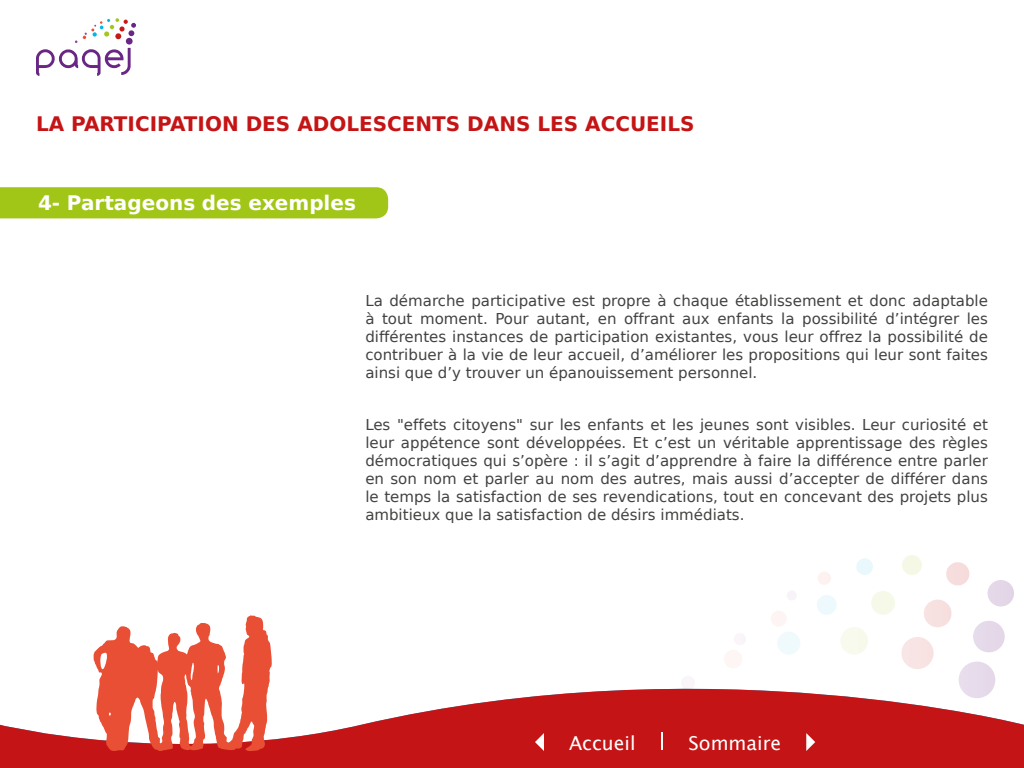
<style>
.page{position:relative;width:1024px;height:768px;background:#fff}
.page>*{position:absolute;margin:0;border:0;box-sizing:border-box;transform-origin:0 0}
.t1{font:700 20px "Bitstream Vera Sans";color:#c51415}
.t2{font:700 20px "Bitstream Vera Sans";color:#fff}
.t3{font:19.2px "Lucida Grande";color:#fff}
.t4{font:15px/18px "Bitstream Vera Sans";color:#424241;text-align:justify}
</style>
<div class="page">
<svg style="left:36px;top:18px;width:100px;height:58px"></svg>
<div style="left:901px;top:637px;width:33px;height:32px;background:#f8e4e3;border-radius:50%"></div>
<div style="left:840px;top:627px;width:28px;height:28px;background:#f7faec;border-radius:50%"></div>
<div style="left:777px;top:632px;width:23px;height:23px;background:#effafd;border-radius:50%"></div>
<div style="left:973px;top:621px;width:32px;height:31px;background:#e5d9e9;border-radius:50%"></div>
<div style="left:924px;top:600px;width:28px;height:27px;background:#f7e1e0;border-radius:50%"></div>
<div style="left:871px;top:591px;width:24px;height:24px;background:#f6f9e8;border-radius:50%"></div>
<div style="left:817px;top:595px;width:20px;height:20px;background:#edf9fd;border-radius:50%"></div>
<div style="left:771px;top:611px;width:16px;height:16px;background:#fdf4f3;border-radius:50%"></div>
<div style="left:734px;top:633px;width:12px;height:12px;background:#f9f5f9;border-radius:50%"></div>
<div style="left:988px;top:580px;width:26px;height:27px;background:#e3d7e8;border-radius:50%"></div>
<div style="left:946px;top:562px;width:23px;height:23px;background:#f6dddd;border-radius:50%"></div>
<div style="left:902px;top:555px;width:20px;height:20px;background:#f4f8e5;border-radius:50%"></div>
<div style="left:856px;top:558px;width:17px;height:17px;background:#e9f8fd;border-radius:50%"></div>
<div style="left:818px;top:571px;width:13px;height:14px;background:#fdf2f0;border-radius:50%"></div>
<div style="left:787px;top:590px;width:10px;height:11px;background:#f7f3f8;border-radius:50%"></div>
<svg style="left:0;top:644px;width:1024px;height:124px"></svg>
<svg style="left:535px;top:733px;width:9px;height:18px"></svg>
<svg style="left:806px;top:733px;width:9px;height:18px"></svg>
<svg style="left:661px;top:732px;width:2px;height:18px"></svg>
<div style="left:0;top:187px;width:388px;height:31px;background:#a2c617"></div>
<svg style="left:93px;top:615px;width:179px;height:138px"></svg>
<h1 class="t1" style="left:36px;top:113px;width:660px">LA PARTICIPATION DES ADOLESCENTS DANS LES ACCUEILS</h1>
<h1 class="t2" style="left:38px;top:192px;width:319px">4- Partageons des exemples</h1>
<p class="t4" style="left:365px;top:292px;width:624px">La démarche participative est propre à chaque établissement et donc adaptable à tout moment. Pour autant, en offrant aux enfants la possibilité d’intégrer les différentes instances de participation existantes, vous leur offrez la possibilité de contribuer à la vie de leur accueil, d’améliorer les propositions qui leur sont faites ainsi que d’y trouver un épanouissement personnel.</p>
<p class="t4" style="left:365px;top:416px;width:624px">Les "effets citoyens" sur les enfants et les jeunes sont visibles. Leur curiosité et leur appétence sont développées. Et c’est un véritable apprentissage des règles démocratiques qui s’opère : il s’agit d’apprendre à faire la différence entre parler en son nom et parler au nom des autres, mais aussi d’accepter de différer dans le temps la satisfaction de ses revendications, tout en concevant des projets plus ambitieux que la satisfaction de désirs immédiats.</p>
<p class="t3" style="left:569px;top:732px;width:68px">Accueil</p>
<p class="t3" style="left:689px;top:732px;width:94px">Sommaire</p>
</div>
